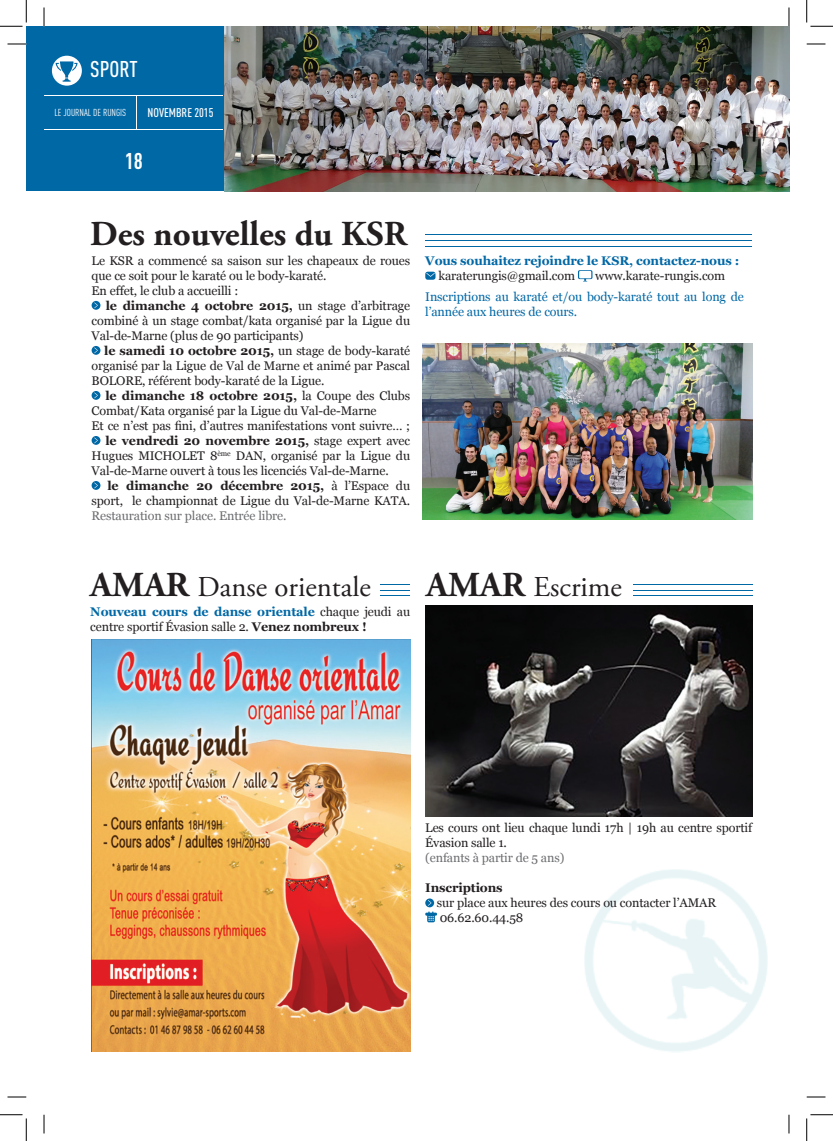
<style>
.page{position:relative;width:833px;height:1141px;background:#fff}
.page>*{position:absolute;margin:0;border:0;box-sizing:border-box;transform-origin:0 0}
.t1{font:700 35px "Adobe Garamond Pro";color:#231f20}
.t2{font:28.75px "Adobe Garamond Pro";color:#231f20}
.t3{font:500 22.5px "DIN Cond";color:#fff}
.t4{font:700 22.5px "DIN Cond";color:#fff}
.t5{font:12.5px/15px "Georgia";letter-spacing:-.01em;color:#231f20}
.t6{font:700 12.5px "Georgia";letter-spacing:-.01em;color:#231f20}
.t7{font:12.5px/15px "Georgia";letter-spacing:-.01em;color:#0168a6}
.t8{font:12.5px "Georgia";letter-spacing:-.01em;color:#6c6d70}
.t9{font:700 12.5px "Georgia";letter-spacing:-.01em;color:#0168a6}
.t10{font:500 12.5px "DIN Cond";color:#fff}
.t11{font:10px "DIN Cond";color:#fff}
.s1{font-weight:700}
.s2{font-weight:400}
.s3{font-weight:700;font-size:35px}
.s4{font-weight:700;color:#0168a6}
</style>
<div class="page">
<div style="left:26px;top:26px;width:197px;height:165px;background:#0168a6"></div>
<hr style="left:44px;top:95px;width:179px;height:1px;background:#fff">
<hr style="left:44px;top:129px;width:179px;height:1px;background:#fff">
<hr style="left:136px;top:95px;width:1px;height:35px;background:#fff">
<div style="left:52px;top:56px;width:30px;height:30px;background:#fff;border-radius:50%"></div>
<svg style="left:55px;top:61px;width:23px;height:21px"></svg>
<img style="left:224px;top:26px;width:564px;height:165px">
<img style="left:584px;top:869px;width:183px;height:183px">
<img style="left:425px;top:606px;width:326px;height:210px">
<img style="left:422px;top:344px;width:329px;height:176px">
<svg style="left:92px;top:301px;width:8px;height:9px"></svg>
<svg style="left:94px;top:302px;width:4px;height:6px"></svg>
<svg style="left:92px;top:346px;width:8px;height:9px"></svg>
<svg style="left:94px;top:347px;width:4px;height:6px"></svg>
<svg style="left:92px;top:391px;width:8px;height:9px"></svg>
<svg style="left:94px;top:392px;width:4px;height:6px"></svg>
<svg style="left:92px;top:436px;width:8px;height:9px"></svg>
<svg style="left:94px;top:437px;width:4px;height:6px"></svg>
<svg style="left:92px;top:481px;width:8px;height:9px"></svg>
<svg style="left:94px;top:482px;width:4px;height:6px"></svg>
<div style="left:425px;top:272px;width:10px;height:8px;background:#0168a6;border-radius:2px"></div>
<svg style="left:426px;top:273px;width:8px;height:4px"></svg>
<svg style="left:577px;top:270px;width:15px;height:9px"></svg>
<div style="left:578px;top:271px;width:13px;height:7px;background:#fff"></div>
<svg style="left:425px;top:898px;width:9px;height:9px"></svg>
<svg style="left:428px;top:899px;width:3px;height:6px"></svg>
<svg style="left:425px;top:911px;width:11px;height:11px"></svg>
<hr style="left:425px;top:246px;width:326px;height:1px;background:#0168a6">
<hr style="left:425px;top:240px;width:326px;height:1px;background:#0168a6">
<hr style="left:425px;top:234px;width:326px;height:1px;background:#0168a6">
<hr style="left:380px;top:595px;width:30px;height:1px;background:#0168a6">
<hr style="left:380px;top:589px;width:30px;height:1px;background:#0168a6">
<hr style="left:380px;top:584px;width:30px;height:1px;background:#0168a6">
<hr style="left:632px;top:595px;width:119px;height:1px;background:#0168a6">
<hr style="left:632px;top:589px;width:119px;height:1px;background:#0168a6">
<hr style="left:632px;top:584px;width:119px;height:1px;background:#0168a6">
<img style="left:92px;top:639px;width:318px;height:412px">
<svg style="left:8px;top:43px;width:18px;height:2px"></svg>
<svg style="left:806px;top:43px;width:19px;height:2px"></svg>
<svg style="left:8px;top:1096px;width:18px;height:1px"></svg>
<svg style="left:806px;top:1096px;width:19px;height:1px"></svg>
<svg style="left:43px;top:8px;width:2px;height:18px"></svg>
<svg style="left:43px;top:1114px;width:2px;height:19px"></svg>
<svg style="left:788px;top:8px;width:1px;height:18px"></svg>
<svg style="left:788px;top:1114px;width:1px;height:19px"></svg>
<svg style="left:0;top:0;width:27px;height:27px"></svg>
<svg style="left:0;top:1114px;width:27px;height:26px"></svg>
<svg style="left:806px;top:0;width:26px;height:27px"></svg>
<svg style="left:806px;top:1114px;width:26px;height:26px"></svg>
<h3 class="t3" style="left:90px;top:56px;width:49px">SPORT</h3>
<p class="t11" style="left:54px;top:107px;width:73px">LE JOURNAL DE RUNGIS</p>
<p class="t10" style="left:147px;top:105px;width:67px">NOVEMBRE 2015</p>
<h3 class="t4" style="left:125px;top:147px;width:20px">18</h3>
<h1 class="t1" style="left:90px;top:213px;width:318px">Des nouvelles du KSR</h1>
<p class="t5" style="left:92px;top:252px;width:320px">Le KSR a commencé sa saison sur les chapeaux de roues que ce soit pour le karaté ou le body-karaté.<br>En effet, le club a accueilli :</p>
<p class="t5" style="left:92px;top:297px;width:320px;text-align:justify;text-indent:14px"><span class="s1">le dimanche 4 octobre 2015,</span> un stage d’arbitrage combiné à un stage combat/kata organisé par la Ligue du Val-de-Marne (plus de 90 participants)</p>
<p class="t5" style="left:92px;top:342px;width:320px;text-align:justify;text-indent:13px"><span class="s1">le samedi 10 octobre 2015,</span> un stage de body-karaté organisé par la Ligue de Val de Marne et animé par Pascal BOLORE, référent body-karaté de la Ligue.</p>
<p class="t6" style="left:105px;top:386px;width:306px">le dimanche 18 octobre 2015, <span class="s2">la Coupe des Clubs</span></p>
<p class="t5" style="left:92px;top:402px;width:286px">Combat/Kata organisé par la Ligue du Val-de-Marne</p>
<p class="t5" style="left:92px;top:417px;width:320px">Et ce n’est pas fini, d’autres manifestations vont suivre… ;</p>
<p class="t6" style="left:105px;top:431px;width:306px">le vendredi 20 novembre 2015, <span class="s2">stage expert avec</span></p>
<p class="t5" style="left:92px;top:447px;width:320px">Hugues MICHOLET 8<sup>ème</sup> DAN, organisé par la Ligue du</p>
<p class="t5" style="left:91px;top:462px;width:298px">Val-de-Marne ouvert à tous les licenciés Val-de-Marne.</p>
<p class="t6" style="left:107px;top:476px;width:304px">le dimanche 20 décembre 2015, <span class="s2">à l’Espace du</span></p>
<p class="t5" style="left:92px;top:492px;width:320px">sport, le championnat de Ligue du Val-de-Marne KATA.</p>
<p class="t8" style="left:92px;top:506px;width:196px">Restauration sur place. Entrée libre.</p>
<p class="t9" style="left:425px;top:251px;width:315px">Vous souhaitez rejoindre le KSR, contactez-nous :</p>
<p class="t5" style="left:438px;top:267px;width:138px">karaterungis@gmail.com</p>
<p class="t5" style="left:595px;top:267px;width:131px">www.karate-rungis.com</p>
<p class="t7" style="left:425px;top:288px;width:320px">Inscriptions au karaté et/ou body-karaté tout au long de l’année aux heures de cours.</p>
<h2 class="t2" style="left:90px;top:570px;width:282px"><span class="s3">AMAR</span> Danse orientale</h2>
<h2 class="t2" style="left:426px;top:569px;width:197px"><span class="s3">AMAR</span> Escrime</h2>
<p class="t5" style="left:90px;top:603px;width:321px"><span class="s4">Nouveau cours de danse orientale</span> chaque jeudi au centre sportif Évasion salle 2. <span class="s1">Venez nombreux !</span></p>
<p class="t5" style="left:425px;top:819px;width:328px">Les cours ont lieu chaque lundi 17h | 19h au centre sportif<br>Évasion salle 1.</p>
<p class="t8" style="left:425px;top:848px;width:140px">(enfants à partir de 5 ans)</p>
<p class="t6" style="left:425px;top:878px;width:79px">Inscriptions</p>
<p class="t5" style="left:436px;top:894px;width:281px">sur place aux heures des cours ou contacter l’AMAR<br>06.62.60.44.58</p>
</div>
